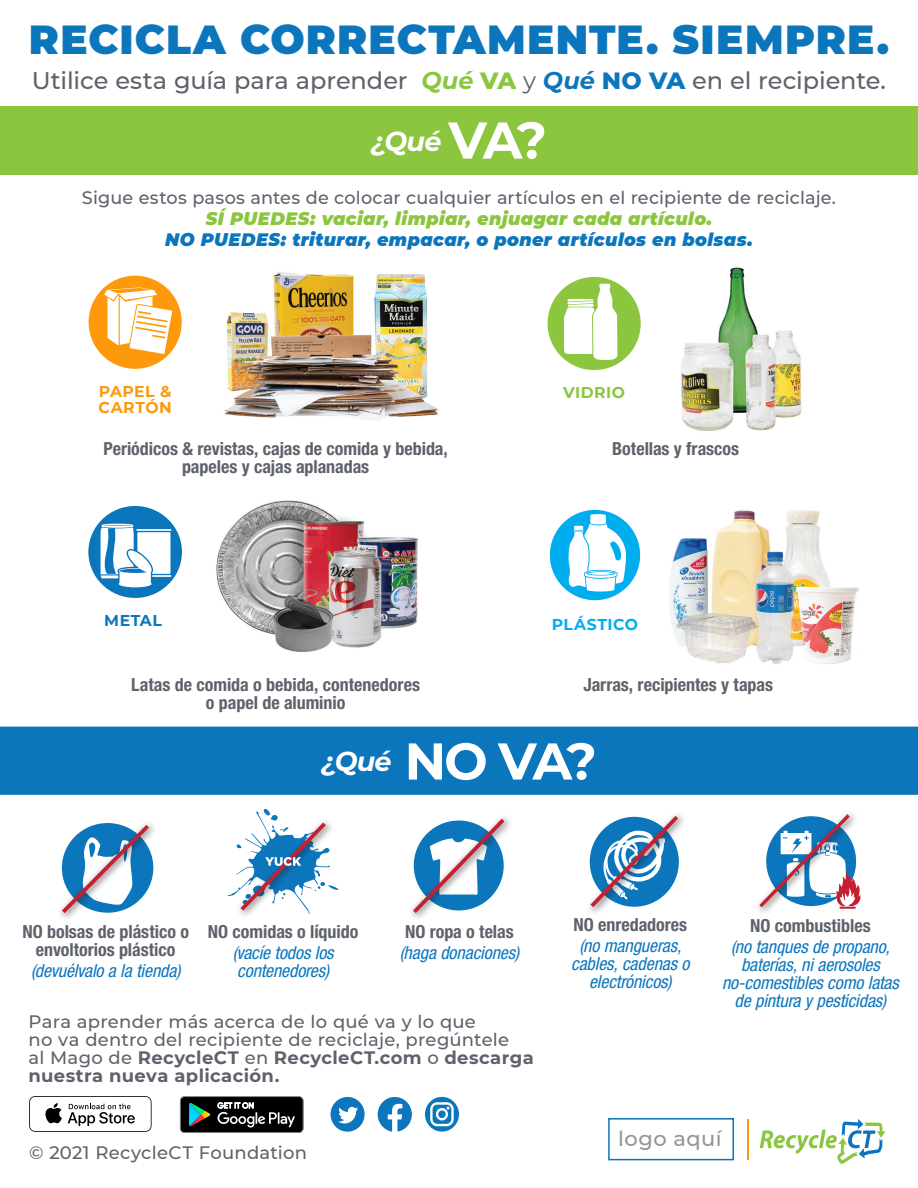
<style>
.page{position:relative;width:918px;height:1188px;background:#fff}
.page>*{position:absolute;margin:0;border:0;box-sizing:border-box;transform-origin:0 0}
.t1{font:700 51.6px "Montserrat";color:#fff}
.t2{font:900 40.5px "Montserrat";letter-spacing:.03em;color:#0c76bd}
.t3{font:italic 700 27.15px "Montserrat";letter-spacing:-.03em;color:#fff}
.t4{font:500 24px "Montserrat";letter-spacing:-.005em;color:#5e626b}
.t5{font:500 21px "Montserrat";letter-spacing:.02em;color:#939598}
.t6{font:700 condensed 18px/18px "Helvetica Neue LT Std";color:#5e626b;text-align:center}
.t7{font:500 18px/18px "Montserrat";letter-spacing:.01em;color:#5e626b}
.t8{font:italic condensed 18px/18px "Helvetica Neue LT Std";letter-spacing:-.005em;color:#0c76bd;text-align:center}
.t9{font:italic 900 18px "Montserrat";letter-spacing:.025em;color:#0c76bd}
.t10{font:italic 900 18px "Montserrat";letter-spacing:.025em;color:#8bc63e}
.t11{font:700 15.6px/16.4px "Montserrat";letter-spacing:.035em;color:#fe990b}
.t12{font:700 15.6px "Montserrat";letter-spacing:.03em;color:#00aeef}
.t13{font:700 15.6px "Montserrat";letter-spacing:.03em;color:#8bc63e}
.t14{font:700 15.6px "Montserrat";letter-spacing:.03em;color:#0c76bd}
.s1{font-weight:700;font-style:italic;color:#8bc63e}
.s2{font-weight:800;color:#8bc63e}
.s3{font-weight:400}
.s4{font-weight:700;font-style:italic;color:#0c76bd}
.s5{font-weight:800;color:#0c76bd}
.s6{font-weight:700}
</style>
<div class="page">
<div style="left:0;top:106px;width:918px;height:69px;background:#8bc63e"></div>
<div style="left:0;top:726px;width:918px;height:69px;background:#0c76bd"></div>
<svg style="left:760px;top:1119px;width:126px;height:45px"></svg>
<hr style="left:747px;top:1119px;width:2px;height:40px;background:#fe990b">
<div style="left:608px;top:1118px;width:126px;height:42px;border:2px solid #0c74bc"></div>
<svg style="left:60px;top:823px;width:93px;height:94px"></svg>
<svg style="left:228px;top:809px;width:111px;height:106px"></svg>
<svg style="left:411px;top:817px;width:97px;height:100px"></svg>
<svg style="left:589px;top:814px;width:93px;height:97px"></svg>
<svg style="left:758px;top:813px;width:103px;height:98px"></svg>
<div style="left:550px;top:510px;width:90px;height:90px;background:#00aeef;border-radius:50%"></div>
<svg style="left:567px;top:514px;width:59px;height:78px"></svg>
<img style="left:669px;top:510px;width:190px;height:154px">
<img style="left:216px;top:500px;width:203px;height:152px">
<svg style="left:85px;top:502px;width:101px;height:100px;fill:#0c76bd"></svg>
<hr style="left:102px;top:524px;width:31px;height:1px;background:#fff;border-radius:50%">
<svg style="left:101px;top:525px;width:70px;height:64px"></svg>
<img style="left:681px;top:267px;width:121px;height:164px">
<div style="left:548px;top:277px;width:93px;height:93px;background:#8bc63e;border-radius:50%"></div>
<svg style="left:564px;top:283px;width:54px;height:78px"></svg>
<img style="left:224px;top:272px;width:214px;height:148px">
<div style="left:89px;top:276px;width:93px;height:93px;background:#fe990b;border-radius:50%"></div>
<svg style="left:104px;top:287px;width:69px;height:68px"></svg>
<svg style="left:378px;top:1097px;width:34px;height:35px"></svg>
<svg style="left:425px;top:1097px;width:34px;height:35px"></svg>
<svg style="left:331px;top:1097px;width:34px;height:35px"></svg>
<svg style="left:29px;top:1096px;width:123px;height:36px"></svg>
<svg style="left:180px;top:1096px;width:123px;height:37px;background:#2a302f"></svg>
<p class="t2" style="left:29px;top:10px;width:862px">RECICLA CORRECTAMENTE. SIEMPRE.</p>
<p class="t4" style="left:32px;top:64px;width:856px">Utilice esta guía para aprender <span class="s1">Qué</span> <span class="s2">VA</span> <span class="s3">y</span> <span class="s4">Qué</span> <span class="s5">NO VA</span> en el recipiente.</p>
<p class="t3" style="left:371px;top:121px;width:72px">¿Qué</p>
<p class="t1" style="left:448px;top:103px;width:100px">VA?</p>
<p class="t7" style="left:82px;top:188px;width:755px">Sigue estos pasos antes de colocar cualquier artículos en el recipiente de reciclaje.</p>
<p class="t10" style="left:206px;top:205px;width:508px">SÍ PUEDES: vaciar, limpiar, enjuagar cada artículo.</p>
<p class="t9" style="left:165px;top:226px;width:589px">NO PUEDES: triturar, empacar, o poner artículos en bolsas.</p>
<p class="t11" style="left:99px;top:382px;width:75px">PAPEL &amp;<br>CARTÓN</p>
<p class="t13" style="left:563px;top:381px;width:64px">VIDRIO</p>
<p class="t6" style="left:103px;top:439px;width:346px">Periódicos &amp; revistas, cajas de comida y bebida, papeles y cajas aplanadas</p>
<p class="t6" style="left:612px;top:439px;width:128px">Botellas y frascos</p>
<p class="t14" style="left:104px;top:609px;width:59px">METAL</p>
<p class="t12" style="left:552px;top:613px;width:88px">PLÁSTICO</p>
<p class="t6" style="left:131px;top:675px;width:290px">Latas de comida o bebida, contenedores o papel de aluminio</p>
<p class="t6" style="left:583px;top:676px;width:191px">Jarras, recipientes y tapas</p>
<p class="t3" style="left:321px;top:741px;width:72px">¿Qué</p>
<p class="t1" style="left:405px;top:724px;width:194px">NO VA?</p>
<p class="t6" style="left:22px;top:922px;width:168px">NO bolsas de plástico o envoltorios plástico</p>
<p class="t8" style="left:31px;top:962px;width:151px">(devuélvalo a la tienda)</p>
<p class="t6" style="left:208px;top:922px;width:152px">NO comidas o líquido</p>
<p class="t8" style="left:233px;top:944px;width:102px;text-align:left">(vacíe todos los contenedores)</p>
<p class="t6" style="left:405px;top:922px;width:110px">NO ropa o telas</p>
<p class="t8" style="left:400px;top:944px;width:121px">(haga donaciones)</p>
<p class="t7" style="left:29px;top:1012px;width:507px">Para aprender más acerca de lo qué va y lo que<br>no va dentro del recipiente de reciclaje, pregúntele<br>al Mago de <span class="s6">RecycleCT</span> en <span class="s6">RecycleCT.com</span> o <span class="s6">descarga nuestra nueva aplicación.</span></p>
<p class="t6" style="left:573px;top:915px;width:115px">NO enredadores</p>
<p class="t8" style="left:571px;top:937px;width:120px">(no mangueras, cables, cadenas o electrónicos)</p>
<p class="t6" style="left:750px;top:916px;width:122px">NO combustibles</p>
<p class="t8" style="left:722px;top:938px;width:178px">(no tanques de propano, baterías, ni aerosoles no-comestibles como latas de pintura y pesticidas)</p>
<p class="t7" style="left:29px;top:1143px;width:280px">© 2021 RecycleCT Foundation</p>
<p class="t5" style="left:618px;top:1124px;width:105px">logo aquí</p>
</div>
